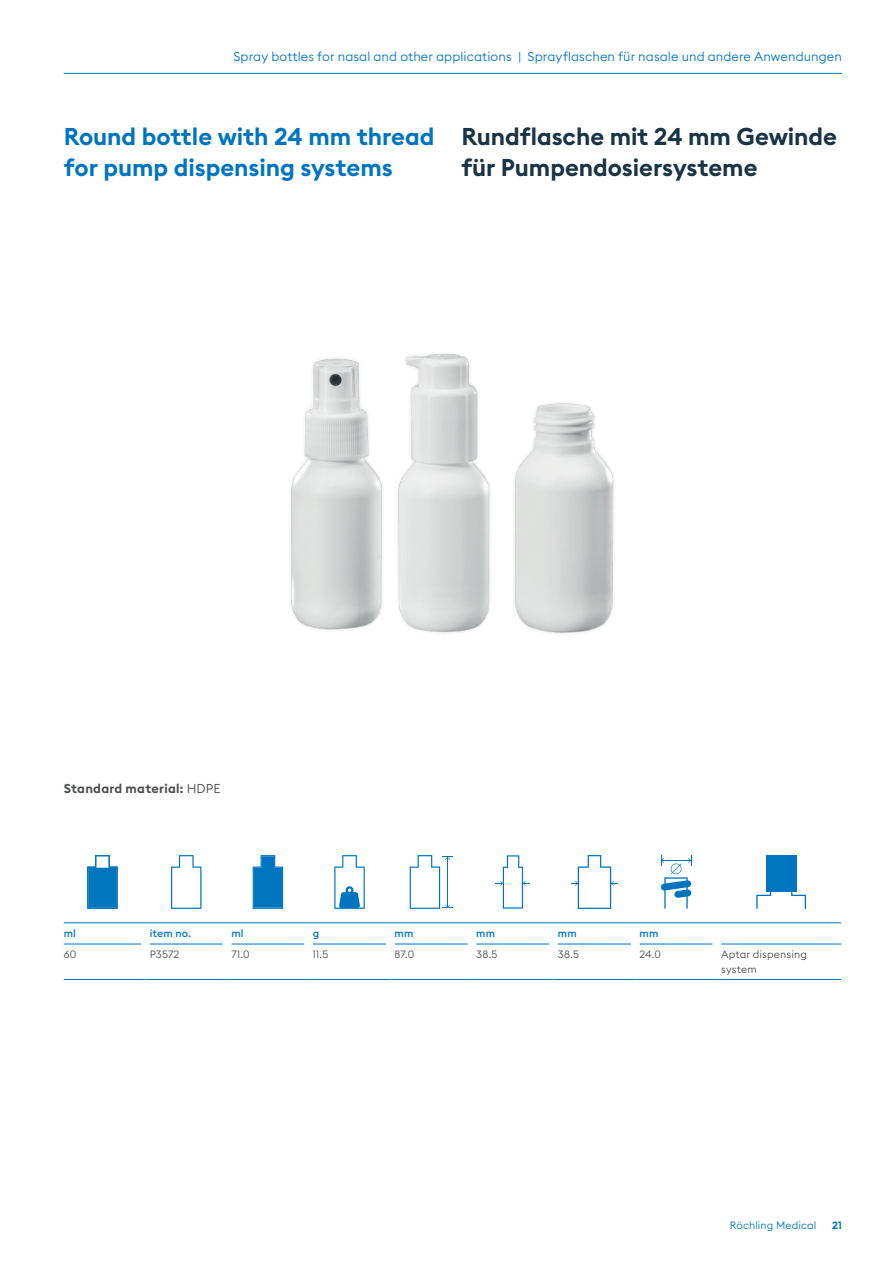
<style>
.page{position:relative;width:893px;height:1263px;background:#fff}
.page>*{position:absolute;margin:0;border:0;box-sizing:border-box;transform-origin:0 0}
.t1{font:600 24px/31.5px "Euclid Square";letter-spacing:-.005em;color:#0075bf}
.t2{font:600 24px/31.5px "Euclid Square";letter-spacing:-.005em;color:#193444}
.t3{font:300 12.75px "Euclid Square";letter-spacing:.01em;color:#0075bf}
.t4{font:600 12.75px "Euclid Square";letter-spacing:.02em;color:#4b4c4d}
.t5{font:300 10.5px/14.2px "Euclid Square";letter-spacing:.015em;color:#4b4c4d}
.t6{font:500 10.5px "Euclid Square";letter-spacing:.02em;color:#0075bf}
.t7{font:300 10.5px "Euclid Square";letter-spacing:.01em;color:#0075bf}
.t8{font:600 10.5px "Euclid Square";color:#0075bf}
.s1{font-weight:300}
</style>
<div class="page">
<hr style="left:64px;top:73px;width:778px;height:1px;background:#0075bf">
<img style="left:291px;top:353px;width:199px;height:280px">
<img style="left:514px;top:403px;width:100px;height:231px">
<hr style="left:64px;top:979px;width:81px;height:1px;background:#0075bf">
<hr style="left:145px;top:979px;width:82px;height:1px;background:#0075bf">
<hr style="left:227px;top:979px;width:82px;height:1px;background:#0075bf">
<hr style="left:309px;top:979px;width:81px;height:1px;background:#0075bf">
<hr style="left:390px;top:979px;width:82px;height:1px;background:#0075bf">
<hr style="left:472px;top:979px;width:82px;height:1px;background:#0075bf">
<hr style="left:554px;top:979px;width:81px;height:1px;background:#0075bf">
<hr style="left:635px;top:979px;width:82px;height:1px;background:#0075bf">
<hr style="left:717px;top:979px;width:124px;height:1px;background:#0075bf">
<hr style="left:64px;top:943px;width:77px;height:1px;background:#0075bf">
<hr style="left:150px;top:943px;width:73px;height:1px;background:#0075bf">
<hr style="left:231px;top:943px;width:73px;height:1px;background:#0075bf">
<hr style="left:313px;top:943px;width:73px;height:1px;background:#0075bf">
<hr style="left:395px;top:943px;width:73px;height:1px;background:#0075bf">
<hr style="left:476px;top:943px;width:73px;height:1px;background:#0075bf">
<hr style="left:558px;top:943px;width:73px;height:1px;background:#0075bf">
<hr style="left:640px;top:943px;width:73px;height:1px;background:#0075bf">
<hr style="left:721px;top:943px;width:120px;height:1px;background:#0075bf">
<hr style="left:64px;top:922px;width:81px;height:1px;background:#0075bf">
<hr style="left:145px;top:922px;width:82px;height:1px;background:#0075bf">
<hr style="left:227px;top:922px;width:82px;height:1px;background:#0075bf">
<hr style="left:309px;top:922px;width:81px;height:1px;background:#0075bf">
<hr style="left:390px;top:922px;width:82px;height:1px;background:#0075bf">
<hr style="left:472px;top:922px;width:82px;height:1px;background:#0075bf">
<hr style="left:554px;top:922px;width:81px;height:1px;background:#0075bf">
<hr style="left:635px;top:922px;width:82px;height:1px;background:#0075bf">
<hr style="left:717px;top:922px;width:124px;height:1px;background:#0075bf">
<svg style="left:87px;top:855px;width:31px;height:54px"></svg>
<svg style="left:171px;top:855px;width:30px;height:54px"></svg>
<svg style="left:253px;top:855px;width:30px;height:54px;background:#1f86c6"></svg>
<svg style="left:334px;top:855px;width:31px;height:54px"></svg>
<svg style="left:410px;top:855px;width:43px;height:54px"></svg>
<svg style="left:496px;top:855px;width:34px;height:53px"></svg>
<svg style="left:571px;top:855px;width:47px;height:54px"></svg>
<svg style="left:661px;top:855px;width:31px;height:53px"></svg>
<svg style="left:756px;top:882px;width:50px;height:27px"></svg>
<div style="left:766px;top:855px;width:30px;height:36px;background:#0075bf"></div>
<p class="t3" style="left:233px;top:49px;width:610px">Spray bottles for nasal and other applications | Sprayflaschen für nasale und andere Anwendungen</p>
<h1 class="t1" style="left:64px;top:121px;width:372px">Round bottle with 24 mm thread for pump dispensing systems</h1>
<h1 class="t2" style="left:461px;top:121px;width:377px">Rundflasche mit 24 mm Gewinde für Pumpendosiersysteme</h1>
<p class="t4" style="left:64px;top:780px;width:158px">Standard material: <span class="s1">HDPE</span></p>
<p class="t6" style="left:64px;top:927px;width:14px">ml</p>
<p class="t6" style="left:150px;top:927px;width:43px">item no.</p>
<p class="t6" style="left:231px;top:927px;width:14px">ml</p>
<p class="t6" style="left:313px;top:927px;width:8px">g</p>
<p class="t6" style="left:395px;top:927px;width:20px">mm</p>
<p class="t6" style="left:476px;top:927px;width:20px">mm</p>
<p class="t6" style="left:558px;top:927px;width:20px">mm</p>
<p class="t6" style="left:640px;top:927px;width:20px">mm</p>
<p class="t5" style="left:64px;top:947px;width:14px">60</p>
<p class="t5" style="left:150px;top:947px;width:31px">P3572</p>
<p class="t5" style="left:231px;top:947px;width:20px">71.0</p>
<p class="t5" style="left:313px;top:947px;width:17px">11.5</p>
<p class="t5" style="left:395px;top:947px;width:21px">87.0</p>
<p class="t5" style="left:476px;top:947px;width:23px">38.5</p>
<p class="t5" style="left:558px;top:947px;width:23px">38.5</p>
<p class="t5" style="left:640px;top:947px;width:23px">24.0</p>
<p class="t5" style="left:721px;top:947px;width:87px">Aptar dispensing system</p>
<p class="t7" style="left:730px;top:1218px;width:88px">Röchling Medical</p>
<p class="t8" style="left:832px;top:1218px;width:11px">21</p>
</div>
